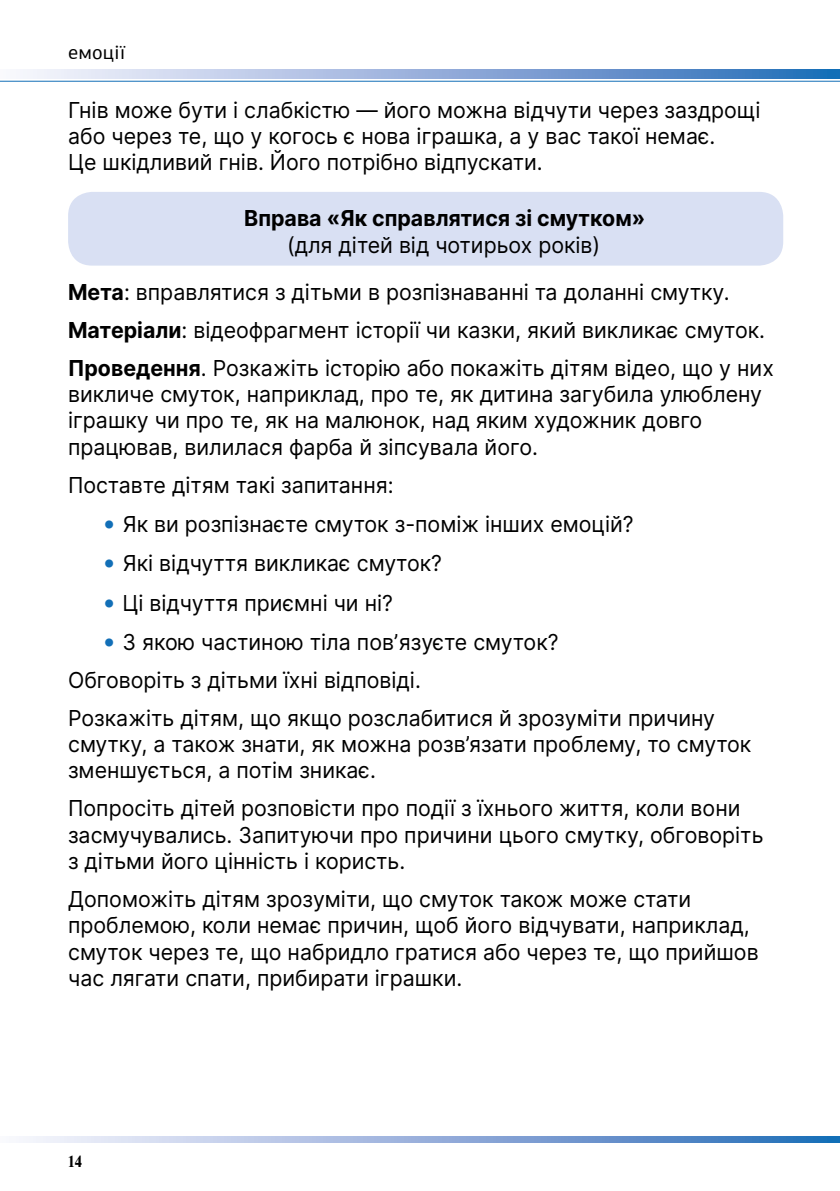
<style>
.page{position:relative;width:840px;height:1191px;background:#fff}
.page>*{position:absolute;margin:0;border:0;box-sizing:border-box;transform-origin:0 0}
.t1{font:22px/26.4px "Inter";color:#000}
.t2{font:700 22px "Inter";color:#000}
.t3{font:20px "PF Agora Sans Pro";letter-spacing:.025em;color:#000}
.t4{font:700 16px "Newton C";color:#000;scale:.9 1}
.s1{font-weight:700}
.s2{font-size:26px;color:#126fb7}
</style>
<div class="page">
<div style="left:68px;top:192px;width:714px;height:74px;background:#d9e0f3;border-radius:24px"></div>
<svg style="left:23px;top:1137px;width:816px;height:6px;background:#91afda"></svg>
<svg style="left:23px;top:70px;width:816px;height:8px;background:#91afda"></svg>
<hr style="left:0;top:81px;width:839px;height:1px;background:#126fb7">
<p class="t3" style="left:68px;top:40px;width:59px">емоції</p>
<p class="t1" style="left:68px;top:96px;width:693px">Гнів може бути і слабкістю — його можна відчути через заздрощі або через те, що у когось є нова іграшка, а у вас такої немає.<br>Це шкідливий гнів. Його потрібно відпускати.</p>
<p class="t2" style="left:244px;top:202px;width:402px">Вправа «Як справлятися зі смутком»</p>
<p class="t1" style="left:68px;top:220px;width:662px;line-height:47.6px;text-indent:219px">(для дітей від чотирьох років)<br><span class="s1">Мета</span>: вправлятися з дітьми в розпізнаванні та доланні смутку.</p>
<p class="t1" style="left:68px;top:310px;width:707px;line-height:37.8px"><span class="s1">Матеріали</span>: відеофрагмент історії чи казки, який викликає смуток.<br><span class="s1">Проведення</span>. Розкажіть історію або покажіть дітям відео, що у них</p>
<p class="t1" style="left:68px;top:380px;width:695px">викличе смуток, наприклад, про те, як дитина загубила улюблену іграшку чи про те, як на малюнок, над яким художник довго працював, вилилася фарба й зіпсувала його.</p>
<p class="t1" style="left:68px;top:471px;width:327px">Поставте дітям такі запитання:</p>
<p class="t1" style="left:102px;top:510px;width:533px"><span class="s2">•</span> Як ви розпізнаєте смуток з-поміж інших емоцій?</p>
<p class="t1" style="left:102px;top:549px;width:341px"><span class="s2">•</span> Які відчуття викликає смуток?</p>
<p class="t1" style="left:102px;top:589px;width:292px"><span class="s2">•</span> Ці відчуття приємні чи ні?</p>
<p class="t1" style="left:68px;top:622px;width:648px;line-height:37.8px;text-indent:34px"><span class="s2">•</span> З якою частиною тіла повʼязуєте смуток?<br>Обговоріть з дітьми їхні відповіді.<br>Розкажіть дітям, що якщо розслабитися й зрозуміти причину</p>
<p class="t1" style="left:68px;top:730px;width:684px">смутку, а також знати, як можна розв’язати проблему, то смуток зменшується, а потім зникає.</p>
<p class="t1" style="left:68px;top:794px;width:696px">Попросіть дітей розповісти про події з їхнього життя, коли вони засмучувались. Запитуючи про причини цього смутку, обговоріть з дітьми його цінність і користь.</p>
<p class="t1" style="left:68px;top:885px;width:691px">Допоможіть дітям зрозуміти, що смуток також може стати проблемою, коли немає причин, щоб його відчувати, наприклад, смуток через те, що набридло гратися або через те, що прийшов час лягати спати, прибирати іграшки.</p>
<p class="t4" style="left:67px;top:1152px;width:18px">14</p>
</div>
